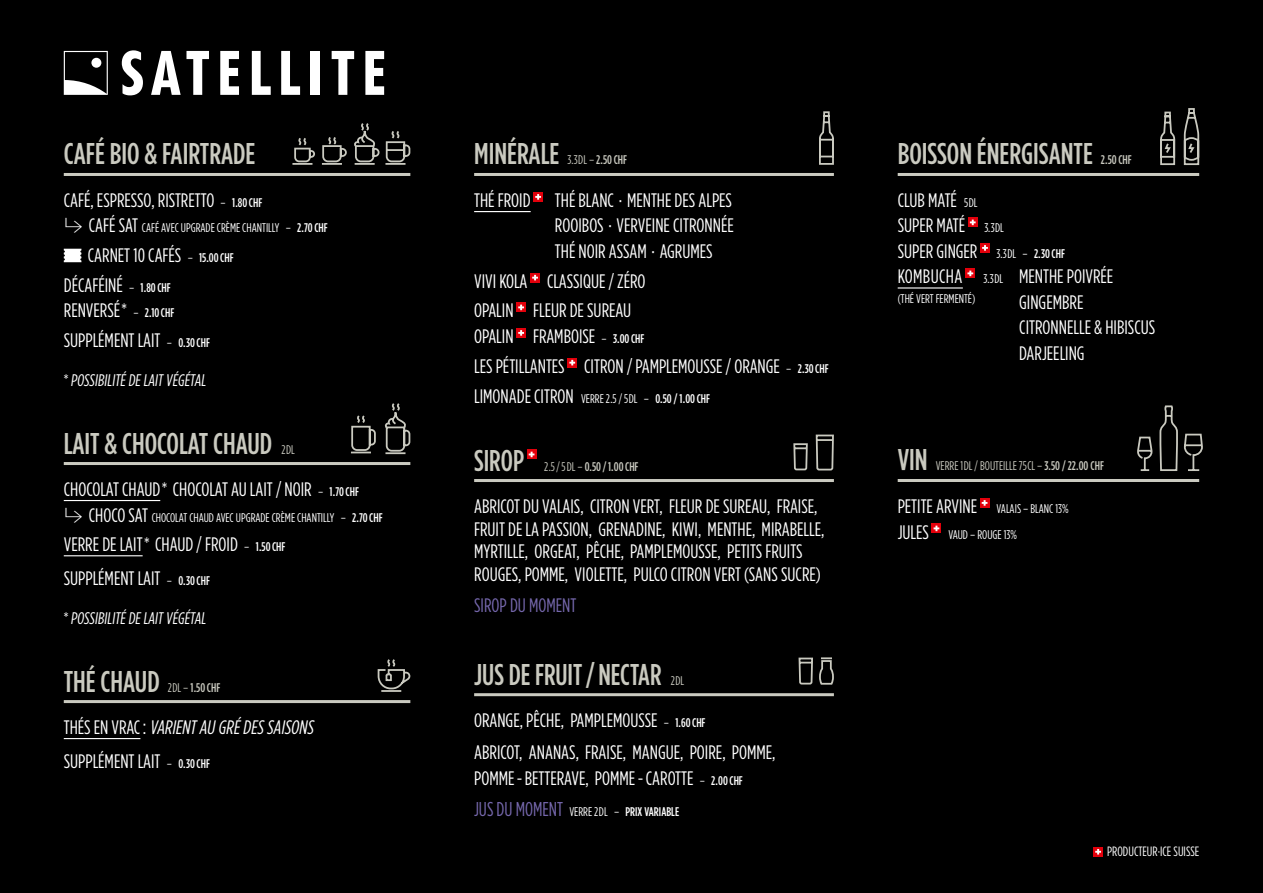
<style>
.page{position:relative;width:1263px;height:893px;background:#000}
.page>*{position:absolute;margin:0;border:0;box-sizing:border-box;transform-origin:0 0}
.TITRE_BOISSON{font:500 30px "Gotham Condensed";color:#cacac0}
.BASE_TXT{font:19.5px/25.5px "Gotham Condensed";color:#fff}
.BASE_TXT-2{font:italic 19.5px "Gotham Condensed";color:#fff}
.BASE_TXT-3{font:19.5px "Gotham Condensed";color:#7567ac}
.BASE_TXT-4{font:19.5px "Gotham Condensed";letter-spacing:.02em;color:#fff}
.BASE_TXT-5{font:16.8px "Gotham Condensed";color:#fff}
.BASE_TXT-6{font:13.5px "Gotham Condensed";color:#fff}
.BASE_TXT-7{font:12.6px "Gotham Condensed";color:#fff}
.TITRE_BOISSON-2{font:500 12.6px "Gotham Condensed";color:#cacac0}
.BASE_TXT-8{font:500 12.6px "Gotham Condensed";color:#fff}
.TITRE_BOISSON-3{font:12.6px "Gotham Condensed";color:#cacac0}
.s1{font-size:12.6px}
.s2{font-weight:500;font-size:12.6px}
.s3{font-family:"Suisse Intl Cond";font-weight:100;font-size:19.5px}
.s4{font-size:19.5px}
.s5{font-weight:500}
.s6{font-weight:400}
.s7{font-style:normal}
.s8{font-weight:400;font-size:19.95px;color:#7567ac}
</style>
<div class="page">
<hr style="left:898px;top:173px;width:301px;height:3px;background:#cacac0">
<hr style="left:898px;top:287px;width:65px;height:2px;background:#fff">
<svg style="left:968px;top:218px;width:9px;height:9px"></svg>
<svg style="left:970px;top:220px;width:6px;height:5px"></svg>
<div style="left:980px;top:243px;width:10px;height:10px;background:#e3000b"></div>
<svg style="left:982px;top:245px;width:6px;height:6px"></svg>
<svg style="left:966px;top:269px;width:9px;height:9px"></svg>
<svg style="left:967px;top:271px;width:6px;height:5px"></svg>
<hr style="left:64px;top:173px;width:346px;height:3px;background:#cacac0">
<hr style="left:64px;top:462px;width:346px;height:3px;background:#cacac0">
<hr style="left:64px;top:500px;width:96px;height:1px;background:#fff">
<hr style="left:64px;top:555px;width:79px;height:1px;background:#fff">
<hr style="left:64px;top:700px;width:346px;height:3px;background:#cacac0">
<hr style="left:64px;top:738px;width:76px;height:1px;background:#fff">
<svg style="left:64px;top:249px;width:17px;height:13px"></svg>
<hr style="left:474px;top:173px;width:360px;height:3px;background:#cacac0">
<hr style="left:474px;top:211px;width:57px;height:1px;background:#fff">
<hr style="left:474px;top:479px;width:360px;height:3px;background:#cacac0">
<hr style="left:474px;top:693px;width:360px;height:3px;background:#cacac0">
<div style="left:533px;top:192px;width:10px;height:10px;background:#e3000b"></div>
<svg style="left:535px;top:194px;width:6px;height:6px"></svg>
<svg style="left:530px;top:273px;width:10px;height:9px"></svg>
<svg style="left:532px;top:275px;width:6px;height:5px"></svg>
<svg style="left:516px;top:303px;width:10px;height:9px"></svg>
<svg style="left:518px;top:305px;width:6px;height:5px"></svg>
<div style="left:516px;top:328px;width:10px;height:10px;background:#e3000b"></div>
<svg style="left:518px;top:330px;width:6px;height:6px"></svg>
<svg style="left:568px;top:358px;width:9px;height:9px"></svg>
<svg style="left:569px;top:360px;width:6px;height:5px"></svg>
<svg style="left:527px;top:450px;width:9px;height:9px"></svg>
<svg style="left:529px;top:452px;width:5px;height:5px"></svg>
<svg style="left:151px;top:51px;width:58px;height:44px"></svg>
<svg style="left:220px;top:51px;width:19px;height:44px"></svg>
<svg style="left:252px;top:51px;width:19px;height:44px"></svg>
<svg style="left:281px;top:51px;width:19px;height:44px"></svg>
<div style="left:311px;top:51px;width:9px;height:44px;background:#fff"></div>
<svg style="left:332px;top:51px;width:22px;height:44px"></svg>
<svg style="left:365px;top:51px;width:19px;height:44px"></svg>
<svg style="left:64px;top:51px;width:44px;height:44px"></svg>
<div style="left:91px;top:58px;width:10px;height:10px;background:#fff;border-radius:50%"></div>
<svg style="left:122px;top:50px;width:21px;height:45px"></svg>
<svg style="left:384px;top:403px;width:27px;height:52px"></svg>
<svg style="left:350px;top:415px;width:26px;height:39px"></svg>
<svg style="left:292px;top:123px;width:119px;height:42px"></svg>
<svg style="left:1137px;top:405px;width:66px;height:66px"></svg>
<svg style="left:1160px;top:108px;width:40px;height:58px"></svg>
<svg style="left:819px;top:111px;width:15px;height:54px"></svg>
<svg style="left:793px;top:434px;width:41px;height:37px"></svg>
<svg style="left:798px;top:657px;width:36px;height:28px"></svg>
<svg style="left:377px;top:659px;width:34px;height:33px"></svg>
<div style="left:1093px;top:847px;width:10px;height:9px;background:#e3000b"></div>
<svg style="left:1095px;top:849px;width:6px;height:5px"></svg>
<hr style="left:898px;top:479px;width:301px;height:3px;background:#cacac0">
<svg style="left:980px;top:498px;width:9px;height:10px"></svg>
<svg style="left:982px;top:500px;width:5px;height:6px"></svg>
<svg style="left:932px;top:524px;width:9px;height:9px"></svg>
<svg style="left:933px;top:526px;width:6px;height:5px"></svg>
<p class="TITRE_BOISSON" style="left:64px;top:137px;width:193px">CAFÉ BIO &amp; FAIRTRADE</p>
<p class="BASE_TXT" style="left:64px;top:187px;width:200px">CAFÉ, ESPRESSO, RISTRETTO <span class="s1">–</span> <span class="s2">1.80CHF</span></p>
<p class="BASE_TXT-7" style="left:64px;top:221px;width:265px"><span class="s3">↳</span> <span class="s4">CAFÉ SAT</span> CAFÉ AVEC UPGRADE CRÈME CHANTILLY – <span class="s5">2.70CHF</span></p>
<p class="BASE_TXT" style="left:88px;top:242px;width:147px">CARNET 10 CAFÉS <span class="s1">–</span> <span class="s2">15.00CHF</span></p>
<p class="BASE_TXT" style="left:64px;top:272px;width:108px">DÉCAFÉINÉ <span class="s1">–</span> <span class="s2">1.80CHF</span></p>
<p class="BASE_TXT" style="left:64px;top:298px;width:112px">RENVERSÉ* <span class="s1">–</span> <span class="s2">2.10CHF</span></p>
<p class="BASE_TXT" style="left:64px;top:327px;width:148px">SUPPLÉMENT LAIT <span class="s1">–</span> <span class="s2">0.30CHF</span></p>
<p class="BASE_TXT-5" style="left:64px;top:371px;width:146px">* POSSIBILITÉ DE LAIT VÉGÉTAL</p>
<p class="TITRE_BOISSON" style="left:64px;top:426px;width:210px">LAIT &amp; CHOCOLAT CHAUD</p>
<p class="TITRE_BOISSON-3" style="left:281px;top:442px;width:15px">2DL</p>
<p class="BASE_TXT" style="left:64px;top:476px;width:297px">CHOCOLAT CHAUD* CHOCOLAT AU LAIT / NOIR <span class="s1">–</span> <span class="s2">1.70CHF</span></p>
<p class="BASE_TXT-7" style="left:64px;top:510px;width:320px"><span class="s3">↳</span> <span class="s4">CHOCO SAT</span> CHOCOLAT CHAUD AVEC UPGRADE CRÈME CHANTILLY – <span class="s5">2.70CHF</span></p>
<p class="BASE_TXT" style="left:64px;top:531px;width:223px">VERRE DE LAIT* CHAUD / FROID <span class="s1">–</span> <span class="s2">1.50CHF</span></p>
<p class="BASE_TXT" style="left:64px;top:565px;width:148px">SUPPLÉMENT LAIT <span class="s1">–</span> <span class="s2">0.30CHF</span></p>
<p class="BASE_TXT-5" style="left:64px;top:609px;width:146px">* POSSIBILITÉ DE LAIT VÉGÉTAL</p>
<p class="TITRE_BOISSON" style="left:64px;top:664px;width:97px">THÉ CHAUD</p>
<p class="TITRE_BOISSON-2" style="left:168px;top:680px;width:54px"><span class="s6">2DL –</span> 1.50CHF</p>
<p class="BASE_TXT-2" style="left:64px;top:717px;width:255px"><span class="s7">T H É S E N V R A C :</span> VARIENTAU GRÉDESSAISONS</p>
<p class="BASE_TXT" style="left:64px;top:748px;width:148px">SUPPLÉMENT LAIT <span class="s1">–</span> <span class="s2">0.30CHF</span></p>
<p class="TITRE_BOISSON" style="left:474px;top:137px;width:87px">MINÉRALE</p>
<p class="TITRE_BOISSON-2" style="left:567px;top:153px;width:61px"><span class="s6">3.3DL –</span> 2.50CHF</p>
<p class="BASE_TXT" style="left:555px;top:187px;width:180px;text-align:justify;text-indent:-81px">THÉ FROID THÉ BLANC · MENTHE DES ALPES ROOIBOS · VERVEINE CITRONNÉE THÉ NOIR ASSAM · AGRUMES</p>
<p class="BASE_TXT" style="left:474px;top:268px;width:173px">VIVI KOLA CLASSIQUE / ZÉRO</p>
<p class="BASE_TXT" style="left:474px;top:298px;width:159px">OPALIN FLEUR DE SUREAU</p>
<p class="BASE_TXT" style="left:474px;top:323px;width:172px">OPALIN FRAMBOISE <span class="s1">–</span> <span class="s2">3.00CHF</span></p>
<p class="BASE_TXT" style="left:474px;top:353px;width:356px">LES PÉTILLANTES CITRON / PAMPLEMOUSSE / ORANGE <span class="s1">–</span> <span class="s2">2.30CHF</span></p>
<p class="BASE_TXT" style="left:474px;top:383px;width:237px">LIMONADE CITRON <span class="s1">VERRE 2.5 / 5DL –</span> <span class="s2">0.50 / 1.00CHF</span></p>
<p class="TITRE_BOISSON" style="left:474px;top:443px;width:51px">SIROP</p>
<p class="TITRE_BOISSON-2" style="left:544px;top:459px;width:96px"><span class="s6">2.5/5 DL –</span> 0.50/1.00CHF</p>
<p class="BASE_TXT" style="left:474px;top:495px;width:352px;line-height:22.5px">ABRICOT DU VALAIS, CITRON VERT, FLEUR DE SUREAU, FRAISE, FRUIT DE LA PASSION, GRENADINE, KIWI, MENTHE, MIRABELLE, MYRTILLE, ORGEAT, PÊCHE, PAMPLEMOUSSE, PETITS FRUITS ROUGES, POMME, VIOLETTE, PULCO CITRON VERT (SANS SUCRE)</p>
<p class="BASE_TXT-3" style="left:474px;top:595px;width:104px">SIROP DU MOMENT</p>
<p class="TITRE_BOISSON" style="left:474px;top:658px;width:189px">JUS DE FRUIT/ NECTAR</p>
<p class="TITRE_BOISSON-3" style="left:671px;top:673px;width:15px">2DL</p>
<p class="BASE_TXT" style="left:474px;top:707px;width:233px">ORANGE, PÊCHE, PAMPLEMOUSSE <span class="s1">–</span> <span class="s2">1.60CHF</span></p>
<p class="BASE_TXT" style="left:474px;top:739px;width:303px">ABRICOT, ANANAS, FRAISE, MANGUE, POIRE, POMME,<br>POMME-BETTERAVE, POMME-CAROTTE <span class="s1">–</span> <span class="s2">2.00CHF</span></p>
<p class="BASE_TXT-8" style="left:474px;top:805px;width:206px"><span class="s8">JUS DU MOMENT</span> <span class="s6">VERRE 2DL –</span> PRIX VARIABLE</p>
<p class="TITRE_BOISSON" style="left:898px;top:137px;width:197px">BOISSON ÉNERGISANTE</p>
<p class="TITRE_BOISSON-2" style="left:1101px;top:153px;width:32px">2.50CHF</p>
<p class="BASE_TXT" style="left:898px;top:187px;width:81px">CLUB MATÉ <span class="s1">5DL</span></p>
<p class="BASE_TXT" style="left:898px;top:213px;width:69px">SUPER MATÉ</p>
<p class="BASE_TXT-7" style="left:984px;top:221px;width:21px">3.3DL</p>
<p class="BASE_TXT" style="left:898px;top:238px;width:81px">SUPER GINGER</p>
<p class="BASE_TXT-8" style="left:996px;top:247px;width:70px"><span class="s6">3.3DL –</span> 2.30CHF</p>
<p class="BASE_TXT-4" style="left:898px;top:266px;width:66px">KOMBUCHA</p>
<p class="BASE_TXT" style="left:983px;top:264px;width:131px"><span class="s1">3.3DL</span> MENTHE POIVRÉE</p>
<p class="BASE_TXT-7" style="left:898px;top:292px;width:79px">(THÉ VERT FERMENTÉ)</p>
<p class="BASE_TXT" style="left:1019px;top:289px;width:66px">GINGEMBRE</p>
<p class="BASE_TXT" style="left:1019px;top:315px;width:138px">CITRONNELLE &amp; HIBISCUS</p>
<p class="BASE_TXT" style="left:1019px;top:340px;width:67px">DARJEELING</p>
<p class="TITRE_BOISSON" style="left:898px;top:443px;width:31px">VIN</p>
<p class="TITRE_BOISSON-3" style="left:936px;top:459px;width:170px">VERRE 1DL / BOUTEILLE 75CL – <span class="s5">3.50 / 22.00 CHF</span></p>
<p class="BASE_TXT-7" style="left:898px;top:502px;width:173px"><span class="s4">PETITE ARVINE</span> VALAIS – BLANC 13%</p>
<p class="BASE_TXT-7" style="left:898px;top:527px;width:121px"><span class="s4">JULES</span> VAUD – ROUGE 13%</p>
<p class="BASE_TXT-6" style="left:1107px;top:844px;width:93px">PRODUCTEUR·ICE SUISSE</p>
</div>
